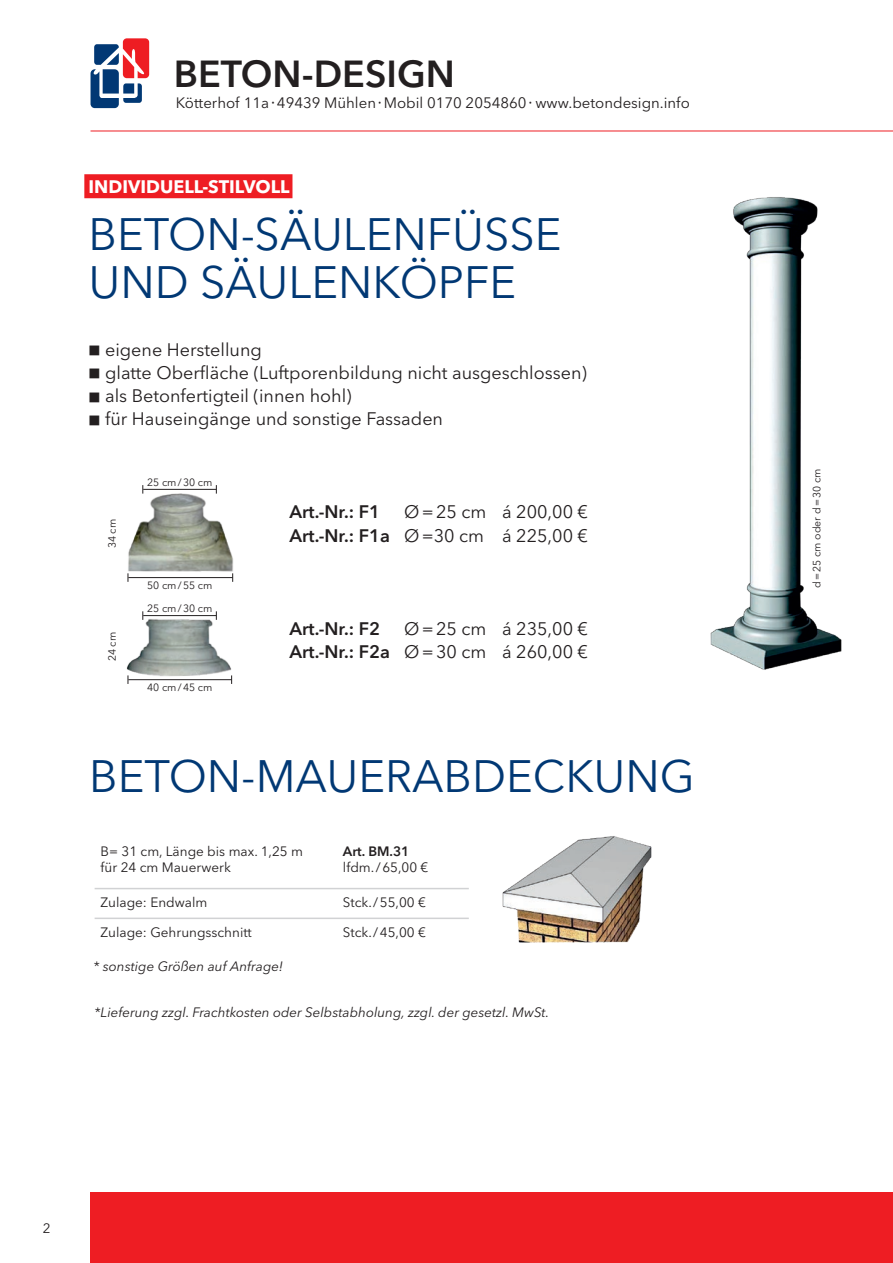
<style>
.page{position:relative;width:893px;height:1263px;background:#fff}
.page>*{position:absolute;margin:0;border:0;box-sizing:border-box;transform-origin:0 0}
.t1{font:45px/48px "Avenir Next LT Pro";color:#013874}
.t2{font:600 37.35px "Avenir Next LT Pro";color:#231f20}
.t3{font:18px/23.2px "Avenir Next LT Pro";color:#231f20;text-align:right}
.t4{font:600 18px "Avenir Next LT Pro";color:#231f20}
.t5{font:700 18px "Avenir Next LT Pro";color:#fff}
.t6{font:15px "Avenir Next LT Pro";color:#231f20}
.t7{font:13.5px "Avenir Next LT Pro";color:#231f20}
.t8{font:italic 13.5px "Avenir Next LT Pro";color:#231f20}
.t9{font:600 13.5px "Avenir Next LT Pro";color:#231f20}
.t10{font:10.5px "Avenir Next LT Pro";color:#231f20}
.s1{font-family:"Open Sans"}
.s2{font-family:"Malgun Gothic";font-weight:700;font-size:12px}
.s3{font-weight:600}
</style>
<div class="page">
<div style="left:91px;top:1192px;width:802px;height:71px;background:#ee1d23"></div>
<svg style="left:91px;top:38px;width:58px;height:70px"></svg>
<hr style="left:91px;top:131px;width:802px;height:1px;background:#ee1d23">
<img style="left:710px;top:197px;width:132px;height:473px">
<div style="left:84px;top:174px;width:208px;height:24px;background:#ee1d23"></div>
<img style="left:126px;top:616px;width:107px;height:63px">
<img style="left:127px;top:485px;width:107px;height:95px">
<hr style="left:143px;top:615px;width:73px;height:1px;background:#231f20">
<hr style="left:143px;top:489px;width:73px;height:1px;background:#231f20">
<hr style="left:128px;top:679px;width:104px;height:1px;background:#231f20">
<hr style="left:128px;top:577px;width:105px;height:1px;background:#231f20">
<hr style="left:95px;top:888px;width:242px;height:1px;background:#d1d2d4">
<hr style="left:337px;top:888px;width:132px;height:1px;background:#d1d2d4">
<hr style="left:95px;top:917px;width:242px;height:2px;background:#d1d2d4">
<hr style="left:337px;top:917px;width:132px;height:2px;background:#d1d2d4">
<img style="left:502px;top:836px;width:150px;height:107px">
<h2 class="t2" style="left:174px;top:52px;width:283px">BETON-DESIGN</h2>
<p class="t6" style="left:176px;top:94px;width:515px">Kötterhof 11a<span class="s1">·</span>49439 Mühlen<span class="s1">·</span>Mobil 0170 2054860<span class="s1">·</span> www.betondesign.info</p>
<p class="t5" style="left:89px;top:176px;width:203px">INDIVIDUELL-STILVOLL</p>
<p class="t1" style="left:89px;top:210px;width:474px">BETON-SÄULENFÜSSE<br>UND SÄULENKÖPFE</p>
<p class="t3" style="left:89px;top:338px;width:175px"><span class="s2">■</span> eigene Herstellung</p>
<p class="t3" style="left:89px;top:361px;width:500px"><span class="s2">■</span> glatte Oberfläche (Luftporenbildung nicht ausgeschlossen)</p>
<p class="t3" style="left:89px;top:384px;width:265px"><span class="s2">■</span> als Betonfertigteil (innen hohl)</p>
<p class="t3" style="left:89px;top:407px;width:356px"><span class="s2">■</span> für Hauseingänge und sonstige Fassaden</p>
<p class="t10" style="left:106px;top:548px;width:31px;rotate:-90deg">34 cm</p>
<p class="t10" style="left:106px;top:661px;width:31px;rotate:-90deg">24 cm</p>
<p class="t10" style="left:147px;top:476px;width:67px">25 cm/30 cm</p>
<p class="t10" style="left:147px;top:579px;width:67px">50 cm/55 cm</p>
<p class="t10" style="left:147px;top:602px;width:67px">25 cm/30 cm</p>
<p class="t10" style="left:147px;top:681px;width:67px">40 cm/45 cm</p>
<p class="t3" style="left:289px;top:500px;width:300px">Ø=25 cm á 200,00 €<br><span class="s3">Art.-Nr.: F1a</span> Ø=30 cm á 225,00 €</p>
<p class="t4" style="left:289px;top:501px;width:92px">Art.-Nr.: F1</p>
<p class="t4" style="left:289px;top:617px;width:92px">Art.-Nr.: F2</p>
<p class="t3" style="left:404px;top:617px;width:185px">Ø=25 cm á 235,00 €</p>
<p class="t3" style="left:289px;top:640px;width:300px"><span class="s3">Art.-Nr.: F2a</span> Ø=30 cm á 260,00 €</p>
<p class="t1" style="left:89px;top:752px;width:607px">BETON-MAUERABDECKUNG</p>
<p class="t7" style="left:101px;top:843px;width:204px">B= 31 cm, Länge bis max. 1,25 m</p>
<p class="t7" style="left:101px;top:860px;width:132px">für 24 cm Mauerwerk</p>
<p class="t9" style="left:343px;top:843px;width:68px">Art. BM.31</p>
<p class="t7" style="left:343px;top:860px;width:87px">lfdm./65,00 €</p>
<p class="t7" style="left:101px;top:894px;width:108px">Zulage: Endwalm</p>
<p class="t7" style="left:343px;top:894px;width:84px">Stck./55,00 €</p>
<p class="t7" style="left:101px;top:924px;width:153px">Zulage: Gehrungsschnitt</p>
<p class="t7" style="left:343px;top:924px;width:84px">Stck./45,00 €</p>
<p class="t8" style="left:94px;top:958px;width:191px">* sonstige Größen auf Anfrage!</p>
<p class="t8" style="left:95px;top:1004px;width:456px">*Lieferung zzgl. Frachtkosten oder Selbstabholung, zzgl. der gesetzl. MwSt.</p>
<p class="t7" style="left:43px;top:1220px;width:9px">2</p>
<p class="t10" style="left:810px;top:588px;width:121px;rotate:-90deg">d=25 cm oder d=30 cm</p>
</div>
